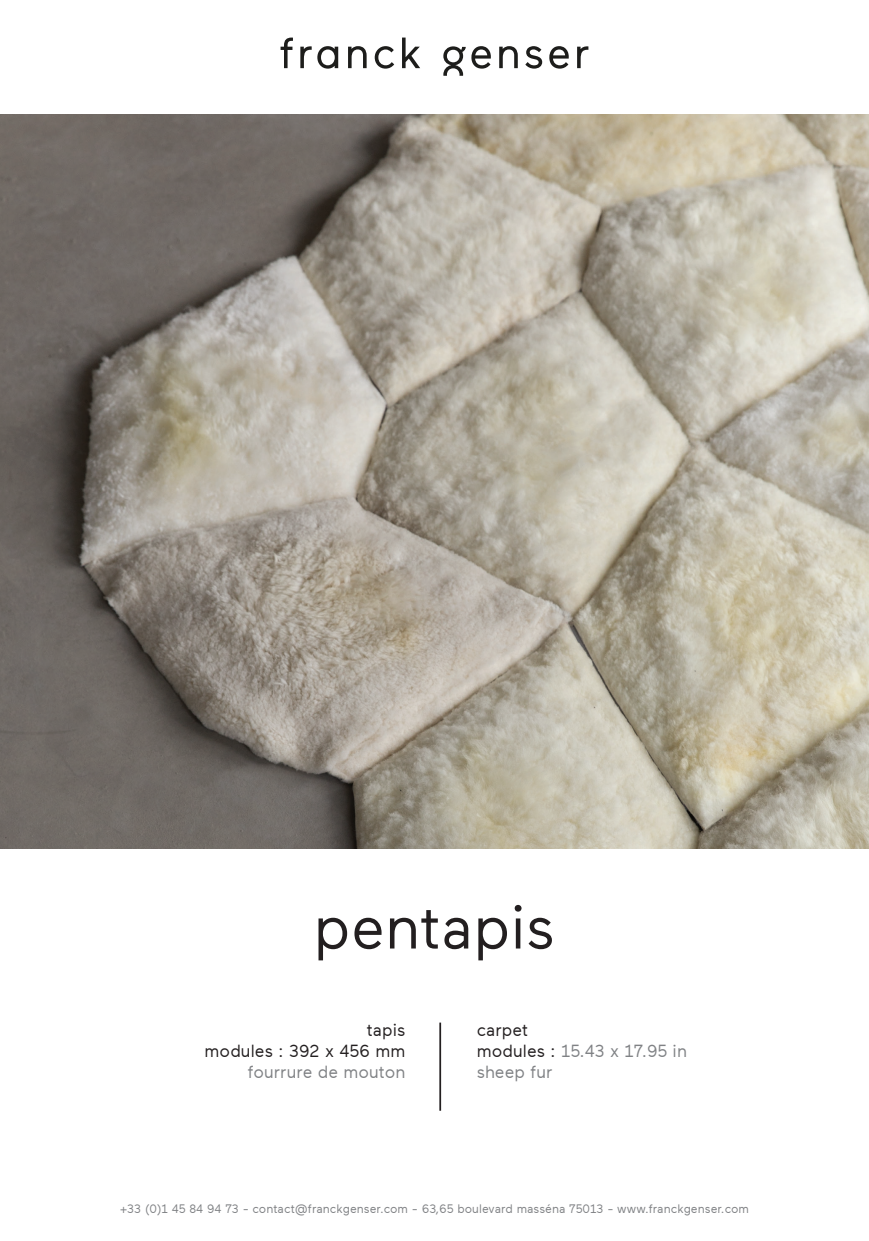
<style>
.page{position:relative;width:869px;height:1241px;background:#fff}
.page>*{position:absolute;margin:0;border:0;box-sizing:border-box;transform-origin:0 0}
.t1{font:61.25px "Maax";color:#231f20}
.t2{font:17.5px/21px "Maax";color:#808285}
.t3{font:17.5px/21px "Maax";color:#231f20;text-align:right}
.t4{font:12.25px "Maax";color:#808285}
.s1{color:#231f20}
</style>
<div class="page">
<svg style="left:280px;top:38px;width:13px;height:30px"></svg>
<svg style="left:300px;top:46px;width:11px;height:22px"></svg>
<svg style="left:317px;top:46px;width:21px;height:23px"></svg>
<svg style="left:348px;top:46px;width:18px;height:22px"></svg>
<svg style="left:374px;top:46px;width:20px;height:23px"></svg>
<svg style="left:402px;top:38px;width:18px;height:30px"></svg>
<svg style="left:471px;top:46px;width:19px;height:23px"></svg>
<svg style="left:499px;top:46px;width:18px;height:22px"></svg>
<svg style="left:525px;top:46px;width:17px;height:23px"></svg>
<svg style="left:549px;top:46px;width:19px;height:23px"></svg>
<svg style="left:577px;top:46px;width:11px;height:22px"></svg>
<svg style="left:443px;top:46px;width:22px;height:30px"></svg>
<img style="left:0;top:114px;width:868px;height:734px">
<hr style="left:439px;top:1022px;width:2px;height:88px;background:#231f20">
<h1 class="t1" style="left:313px;top:894px;width:243px">pentapis</h1>
<h2 class="t3" style="left:204px;top:1019px;width:202px">tapis<br>modules : 392 x 456 mm</h2>
<h2 class="t2" style="left:248px;top:1061px;width:159px">fourrure de mouton</h2>
<h2 class="t2" style="left:476px;top:1019px;width:212px"><span class="s1">carpet<br>modules :</span> 15.43 x 17.95 in sheep fur</h2>
<p class="t4" style="left:120px;top:1202px;width:630px">+33 (0)1 45 84 94 73 - contact@franckgenser.com - 63,65 boulevard masséna 75013 - www.franckgenser.com</p>
</div>
